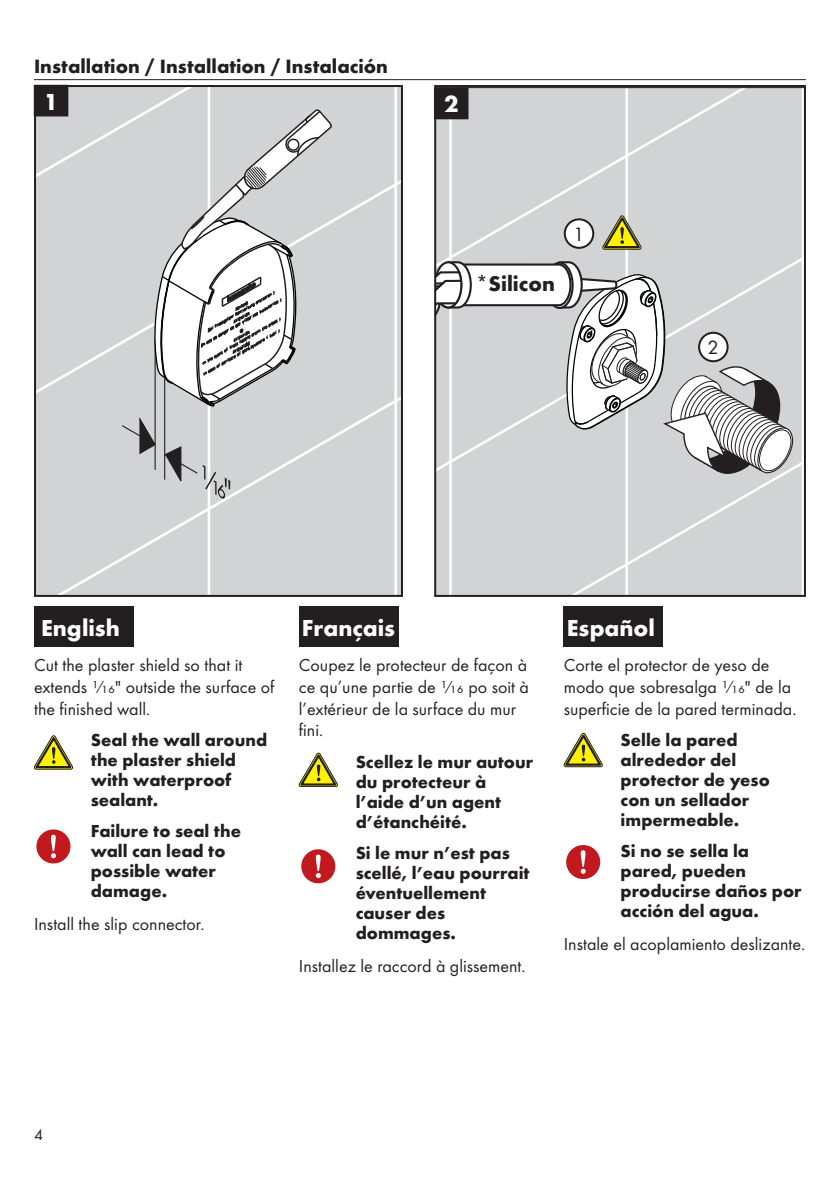
<style>
.page{position:relative;width:840px;height:1191px;background:#fff}
.page>*{position:absolute;margin:0;border:0;box-sizing:border-box;transform-origin:0 0}
.t1{font:700 24px "Futura TOT";color:#fff}
.t2{font:700 22px "Futura TOT";color:#231f20}
.t3{font:700 20px "Futura TOT";color:#231f20}
.t4{font:20px "Futura TOT Boo";color:#231f20}
.t5{font:700 18px/20px "Futura TOT";color:#231f20}
.t6{font:18px/21.6px "Futura TOT Boo";color:#231f20}
.t7{font:16px "Futura TOT Boo";color:#231f20}
</style>
<div class="page">
<hr style="left:34px;top:79px;width:771px;height:1px;background:#231f20">
<div style="left:34px;top:607px;width:99px;height:40px;background:#231f20"></div>
<div style="left:299px;top:607px;width:99px;height:40px;background:#231f20"></div>
<div style="left:563px;top:607px;width:99px;height:40px;background:#231f20"></div>
<div style="left:37px;top:88px;width:363px;height:506px;background:#d1d3d4"></div>
<hr style="left:154px;top:337px;width:2px;height:133px;background:#231f20">
<svg style="left:121px;top:415px;width:35px;height:40px"></svg>
<hr style="left:164px;top:378px;width:1px;height:101px;background:#231f20">
<svg style="left:152px;top:109px;width:180px;height:298px"></svg>
<svg style="left:163px;top:445px;width:67px;height:54px;background:#babbbc"></svg>
<div style="left:34px;top:85px;width:369px;height:512px;border:2px solid #231f20"></div>
<div style="left:437px;top:88px;width:365px;height:506px;background:#d1d3d4"></div>
<svg style="left:437px;top:257px;width:356px;height:219px"></svg>
<div style="left:434px;top:85px;width:371px;height:512px;border:2px solid #231f20"></div>
<svg style="left:34px;top:735px;width:39px;height:35px"></svg>
<div style="left:36px;top:829px;width:34px;height:34px;background:#c2191f;border-radius:50%"></div>
<svg style="left:51px;top:834px;width:5px;height:24px"></svg>
<svg style="left:298px;top:752px;width:40px;height:35px"></svg>
<div style="left:301px;top:849px;width:34px;height:34px;background:#c2191f;border-radius:50%"></div>
<svg style="left:315px;top:854px;width:5px;height:24px"></svg>
<svg style="left:563px;top:732px;width:39px;height:35px"></svg>
<div style="left:566px;top:845px;width:34px;height:34px;background:#c2191f;border-radius:50%"></div>
<svg style="left:580px;top:850px;width:5px;height:23px"></svg>
<div style="left:34px;top:85px;width:34px;height:31px;background:#231f20"></div>
<div style="left:434px;top:88px;width:33px;height:31px;background:#231f20"></div>
<div style="left:434px;top:88px;width:34px;height:31px;border:1px solid #231f20"></div>
<svg style="left:600px;top:214px;width:41px;height:36px"></svg>
<div style="left:564px;top:219px;width:29px;height:29px;background:#fff;border-radius:50%"></div>
<div style="left:563px;top:218px;width:31px;height:31px;border:2px solid #231f20;border-radius:50%"></div>
<div style="left:698px;top:333px;width:29px;height:28px;background:#fff;border-radius:50%"></div>
<div style="left:697px;top:332px;width:31px;height:30px;border:2px solid #231f20;border-radius:50%"></div>
<p class="t3" style="left:34px;top:58px;width:355px">Installation / Installation / Instalación</p>
<h1 class="t1" style="left:44px;top:92px;width:16px">1</h1>
<h1 class="t1" style="left:444px;top:95px;width:16px">2</h1>
<p class="t2" style="left:475px;top:275px;width:81px">*Silicon</p>
<p class="t4" style="left:572px;top:225px;width:13px">1</p>
<p class="t4" style="left:707px;top:338px;width:13px">2</p>
<h1 class="t1" style="left:41px;top:619px;width:80px">English</h1>
<h1 class="t1" style="left:302px;top:619px;width:95px">Français</h1>
<h1 class="t1" style="left:566px;top:619px;width:90px">Español</h1>
<p class="t6" style="left:34px;top:655px;width:242px">Cut the plaster shield so that it extends ¹⁄₁₆" outside the surface of the finished wall.</p>
<p class="t5" style="left:91px;top:731px;width:178px">Seal the wall around the plaster shield with waterproof sealant.</p>
<p class="t5" style="left:91px;top:823px;width:152px">Failure to seal the wall can lead to possible water damage.</p>
<p class="t6" style="left:34px;top:914px;width:172px">Install the slip connector.</p>
<p class="t6" style="left:299px;top:655px;width:231px">Coupez le protecteur de façon à ce qu’une partie de ¹⁄₁₆ po soit à l’extérieur de la surface du mur fini.</p>
<p class="t5" style="left:355px;top:753px;width:179px">Scellez le mur autour du protecteur à l’aide d’un agent d’étanchéité.</p>
<p class="t5" style="left:355px;top:844px;width:175px">Si le mur n’est pas scellé, l’eau pourrait éventuellement causer des dommages.</p>
<p class="t6" style="left:299px;top:956px;width:228px">Installez le raccord à glissement.</p>
<p class="t6" style="left:563px;top:655px;width:234px">Corte el protector de yeso de modo que sobresalga ¹⁄₁₆" de la superficie de la pared terminada.</p>
<p class="t5" style="left:620px;top:731px;width:151px">Selle la pared alrededor del protector de yeso con un sellador impermeable.</p>
<p class="t5" style="left:620px;top:843px;width:182px">Si no se sella la pared, pueden producirse daños por acción del agua.</p>
<p class="t6" style="left:563px;top:934px;width:243px">Instale el acoplamiento deslizante.</p>
<p class="t7" style="left:34px;top:1127px;width:11px">4</p>
</div>
